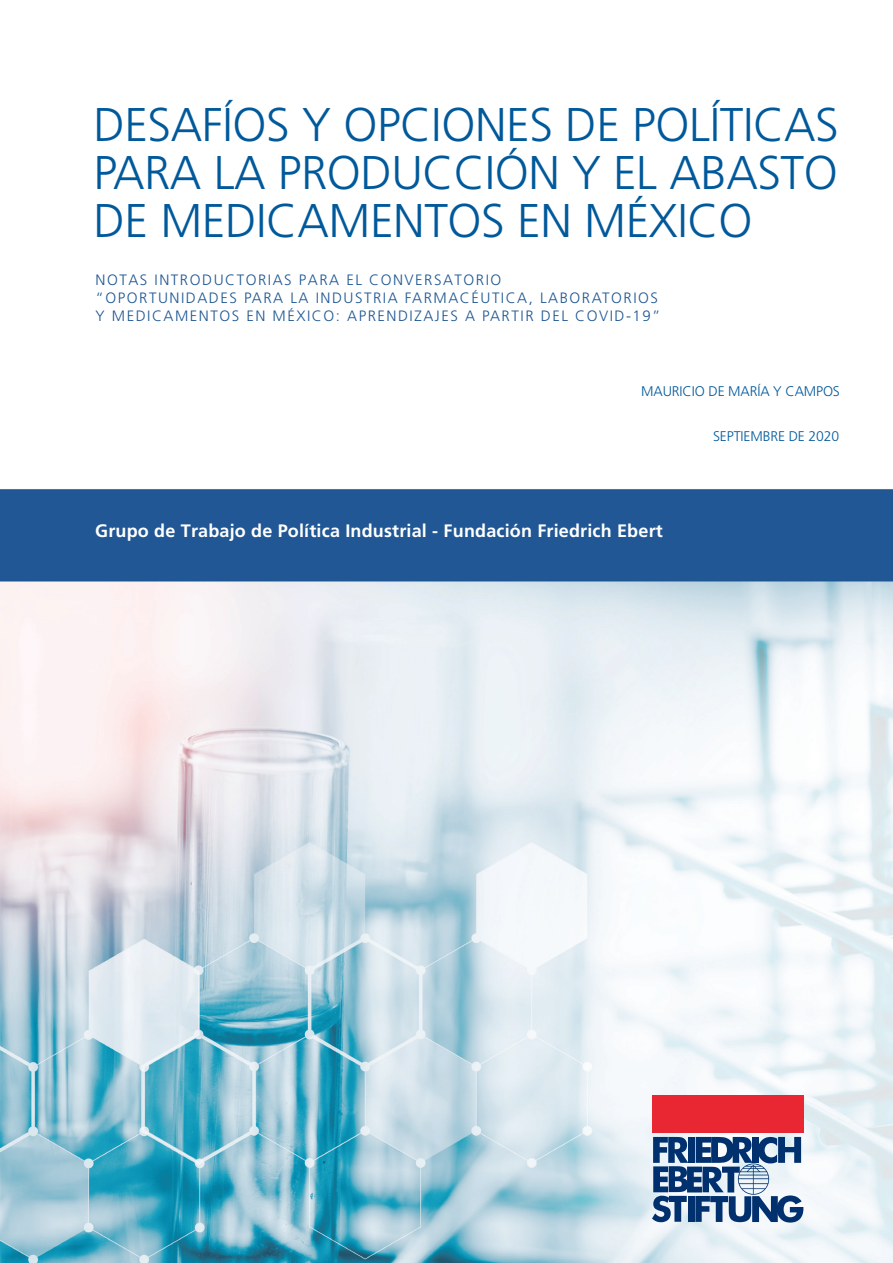
<style>
.page{position:relative;width:893px;height:1263px;background:#fff}
.page>*{position:absolute;margin:0;border:0;box-sizing:border-box;transform-origin:0 0}
.t1{font:300 47.25px/48px "Frutiger";letter-spacing:-.01em;color:#00599b;text-align:justify}
.t2{font:700 18px "Frutiger";letter-spacing:.01em;color:#fff}
.t3{font:300 15px/18px "Frutiger";letter-spacing:.1em;color:#1e5793}
.t4{font:300 13.95px "Frutiger";letter-spacing:-.01em;color:#00599b}
</style>
<div class="page">
<img style="left:0;top:489px;width:893px;height:774px">
<svg style="left:652px;top:1137px;width:151px;height:85px"></svg>
<div style="left:652px;top:1095px;width:151px;height:37px;background:#e92732"></div>
<p class="t1" style="left:93px;top:102px;width:747px">DESAFÍOS Y OPCIONES DE POLÍTICAS PARA LA PRODUCCIÓN Y EL ABASTO DE MEDICAMENTOS EN MÉXICO</p>
<p class="t3" style="left:96px;top:271px;width:407px">NOTAS INTRODUCTORIAS PARA EL CONVERSATORIO</p>
<p class="t3" style="left:96px;top:289px;width:566px">“OPORTUNIDADES PARA LA INDUSTRIA FARMACÉUTICA, LABORATORIOS<br>Y MEDICAMENTOS EN MÉXICO: APRENDIZAJES A PARTIR DEL COVID-19”</p>
<p class="t4" style="left:641px;top:383px;width:200px">MAURICIO DE MARÍA Y CAMPOS</p>
<p class="t4" style="left:713px;top:428px;width:128px">SEPTIEMBRE DE 2020</p>
<p class="t2" style="left:95px;top:521px;width:569px">Grupo de Trabajo de Política Industrial - Fundación Friedrich Ebert</p>
</div>
